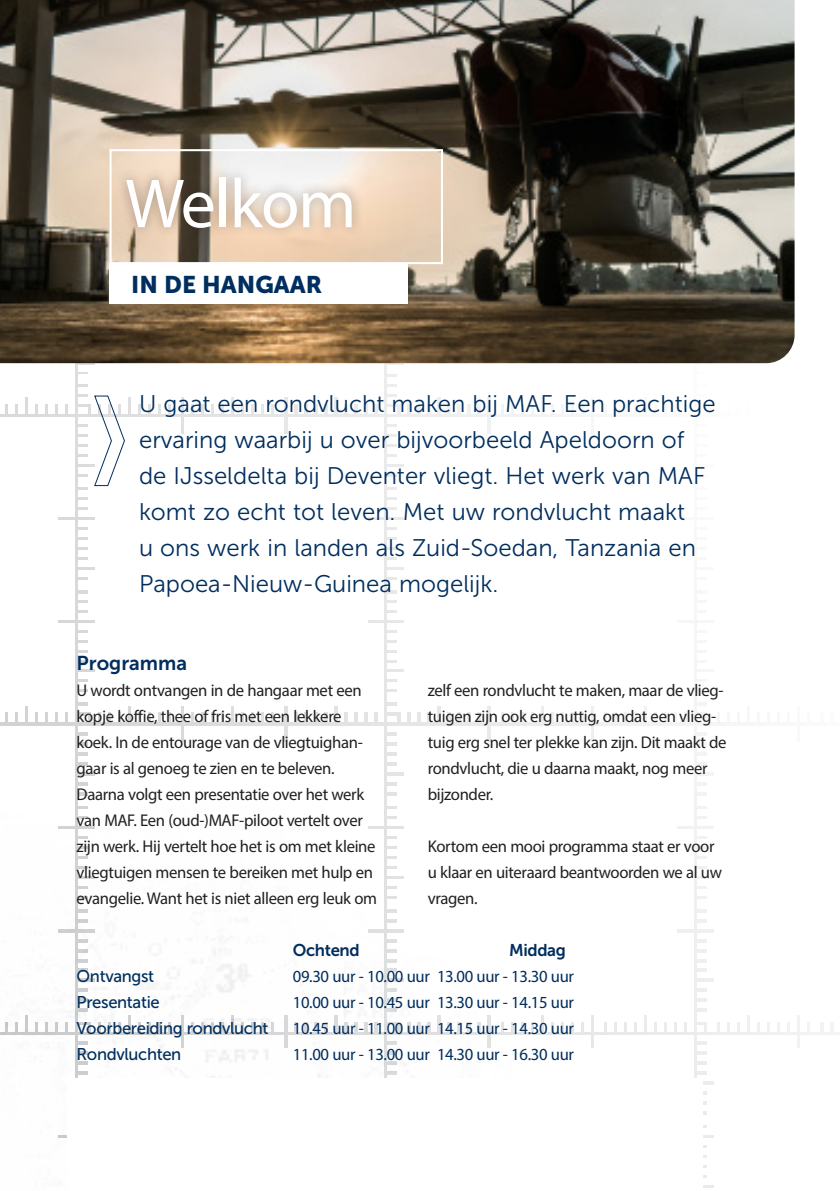
<style>
.page{position:relative;width:840px;height:1191px;background:#fff}
.page>*{position:absolute;margin:0;border:0;box-sizing:border-box;transform-origin:0 0}
.Kop_nieuw_juli_2012{font:70px "Myriad Pro";letter-spacing:-.02em;color:#fff}
.Intro_nieuw_juli_201{font:24px/36px "Museo Sans 300";color:#002e5e}
.Onderkop_nieuw_juli{font:24px "Museo Sans 900";color:#002e5e}
.Tussenkopje{font:20px "Museo Sans 700";color:#002e5e}
.Platte_tekst_nieuw_j{font:17px/26px "Myriad Pro";letter-spacing:-.02em;color:#231f20}
.Platte_tekst_nieuw_j-2{font:17px "Myriad Pro";letter-spacing:-.02em;color:#002e5e}
.Platte_tekst_nieuw_j-3{font:17px "Museo Sans 500";letter-spacing:-.02em;color:#002e5e}
.Platte_tekst_nieuw_j-4{font:17px "Museo Sans 700";letter-spacing:-.02em;color:#002e5e}
</style>
<div class="page">
<img style="left:0;top:0;width:839px;height:1188px">
<img style="left:0;top:0;width:794px;height:363px">
<svg style="left:94px;top:395px;width:31px;height:91px"></svg>
<div style="left:109px;top:149px;width:334px;height:115px;border:2px solid #fff"></div>
<div style="left:109px;top:263px;width:299px;height:40px;background:#fff"></div>
<div style="left:115px;top:166px;width:249px;height:73px;background:#231f20;opacity:.4"></div>
<div style="left:67px;top:1079px;width:635px;height:112px;background:#fff"></div>
<p class="Kop_nieuw_juli_2012" style="left:125px;top:160px;width:233px">Welkom</p>
<p class="Onderkop_nieuw_juli" style="left:131px;top:270px;width:192px">IN DE HANGAAR</p>
<p class="Intro_nieuw_juli_201" style="left:139px;top:386px;width:577px">U gaat een rondvlucht maken bij MAF. Een prachtige ervaring waarbij u over bijvoorbeeld Apeldoorn of de IJsseldelta bij Deventer vliegt. Het werk van MAF komt zo echt tot leven. Met uw rondvlucht maakt<br>u ons werk in landen als Zuid-Soedan, Tanzania en Papoea-Nieuw-Guinea mogelijk.</p>
<p class="Tussenkopje" style="left:77px;top:652px;width:112px">Programma</p>
<p class="Platte_tekst_nieuw_j" style="left:77px;top:677px;width:302px">U wordt ontvangen in de hangaar met een kopje koffie, thee of fris met een lekkere koek. In de entourage van de vliegtuighan&shy;gaar is al genoeg te zien en te beleven.<br>Daarna volgt een presentatie over het werk van MAF. Een (oud-)MAF-piloot vertelt over zijn werk. Hij vertelt hoe het is om met kleine vliegtuigen mensen te bereiken met hulp en evangelie. Want het is niet alleen erg leuk om</p>
<p class="Platte_tekst_nieuw_j" style="left:427px;top:677px;width:300px">zelf een rondvlucht te maken, maar de vlieg&shy;tuigen zijn ook erg nuttig, omdat een vlieg&shy;tuig erg snel ter plekke kan zijn. Dit maakt de rondvlucht, die u daarna maakt, nog meer bijzonder.</p>
<p class="Platte_tekst_nieuw_j" style="left:427px;top:833px;width:295px">Kortom een mooi programma staat er voor u klaar en uiteraard beantwoorden we al uw vragen.</p>
<p class="Platte_tekst_nieuw_j-4" style="left:293px;top:941px;width:68px">Ochtend</p>
<p class="Platte_tekst_nieuw_j-4" style="left:509px;top:941px;width:58px">Middag</p>
<p class="Platte_tekst_nieuw_j-3" style="left:77px;top:967px;width:79px">Ontvangst</p>
<p class="Platte_tekst_nieuw_j-2" style="left:293px;top:966px;width:282px">09.30 uur - 10.00 uur 13.00 uur - 13.30 uur</p>
<p class="Platte_tekst_nieuw_j-3" style="left:77px;top:993px;width:85px">Presentatie</p>
<p class="Platte_tekst_nieuw_j-2" style="left:293px;top:992px;width:282px">10.00 uur - 10.45 uur 13.30 uur - 14.15 uur</p>
<p class="Platte_tekst_nieuw_j-3" style="left:77px;top:1019px;width:193px">Voorbereiding rondvlucht</p>
<p class="Platte_tekst_nieuw_j-2" style="left:293px;top:1018px;width:282px">10.45 uur - 11.00 uur 14.15 uur - 14.30 uur</p>
<p class="Platte_tekst_nieuw_j-3" style="left:77px;top:1045px;width:106px">Rondvluchten</p>
<p class="Platte_tekst_nieuw_j-2" style="left:293px;top:1044px;width:282px">11.00 uur - 13.00 uur 14.30 uur - 16.30 uur</p>
</div>
